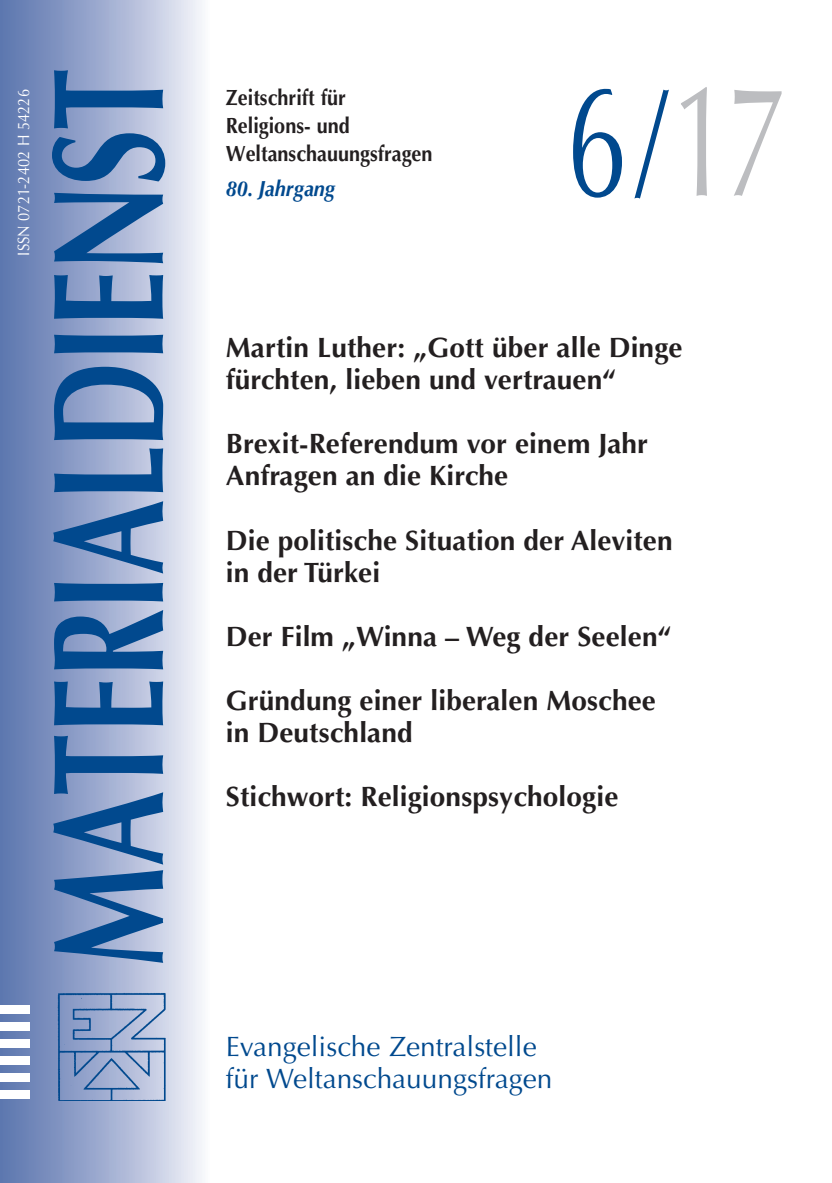
<style>
.page{position:relative;width:832px;height:1183px;background:#fff}
.page>*{position:absolute;margin:0;border:0;box-sizing:border-box;transform-origin:0 0}
.t1{font:700 158px "Optima LT Pro";letter-spacing:-.015em;color:#01498e;scale:.72 1}
.t2{font:158px "Optima LT Pro";color:#bcbdc0;scale:.7 1}
.t3{font:700 28px/32px "Optima LT Pro";letter-spacing:.005em;color:#231f20}
.t4{font:28px/32px "Optima LT Pro";color:#01498e}
.t5{font:700 22px/28px "Optima LT Pro";color:#231f20;scale:.9 1}
.t6{font:italic 700 22px "Optima LT Pro";color:#01498e;scale:.9 1}
.t7{font:16.4px "Optima LT Pro";color:#fff;scale:.9 1}
.s1{color:#01498e}
.s2{font-size:150px;color:#01498e}
</style>
<div class="page">
<div style="left:0;top:0;width:209px;height:1183px;background:linear-gradient(to right,#5670ac,#f2f2f9)"></div>
<img style="left:56px;top:992px;width:124px;height:108px">
<div style="left:0;top:1090px;width:30px;height:8px;background:#fff"></div>
<div style="left:0;top:1073px;width:30px;height:8px;background:#fff"></div>
<div style="left:0;top:1056px;width:30px;height:8px;background:#fff"></div>
<div style="left:0;top:1039px;width:30px;height:8px;background:#fff"></div>
<div style="left:0;top:1022px;width:30px;height:8px;background:#fff"></div>
<div style="left:0;top:1005px;width:30px;height:8px;background:#fff"></div>
<p class="t7" style="left:13px;top:255px;width:186px;rotate:-90deg">ISSN 0721-2402 H 54226</p>
<h1 class="t1" style="left:8px;top:966px;width:1250px;rotate:-90deg">MATERIALDIENST</h1>
<p class="t5" style="left:226px;top:83px;width:231px">Zeitschrift für<br>Religions- und<br>Weltanschauungsfragen</p>
<h1 class="t2" style="left:565px;top:43px;width:317px"><span class="s1">6</span><span class="s2">/</span>17</h1>
<p class="t6" style="left:226px;top:175px;width:123px">80. Jahrgang</p>
<p class="t3" style="left:226px;top:331px;width:458px">Martin Luther: „Gott über alle Dinge fürchten, lieben und vertrauen“</p>
<p class="t3" style="left:226px;top:427px;width:423px">Brexit-Referendum vor einem Jahr<br>Anfragen an die Kirche</p>
<p class="t3" style="left:226px;top:523px;width:448px">Die politische Situation der Aleviten in der Türkei</p>
<p class="t3" style="left:226px;top:619px;width:447px">Der Film „Winna – Weg der Seelen“</p>
<p class="t3" style="left:226px;top:683px;width:431px">Gründung einer liberalen Moschee in Deutschland</p>
<p class="t3" style="left:226px;top:779px;width:394px">Stichwort: Religionspsychologie</p>
<p class="t4" style="left:226px;top:1030px;width:328px">Evangelische Zentralstelle für Weltanschauungsfragen</p>
</div>
